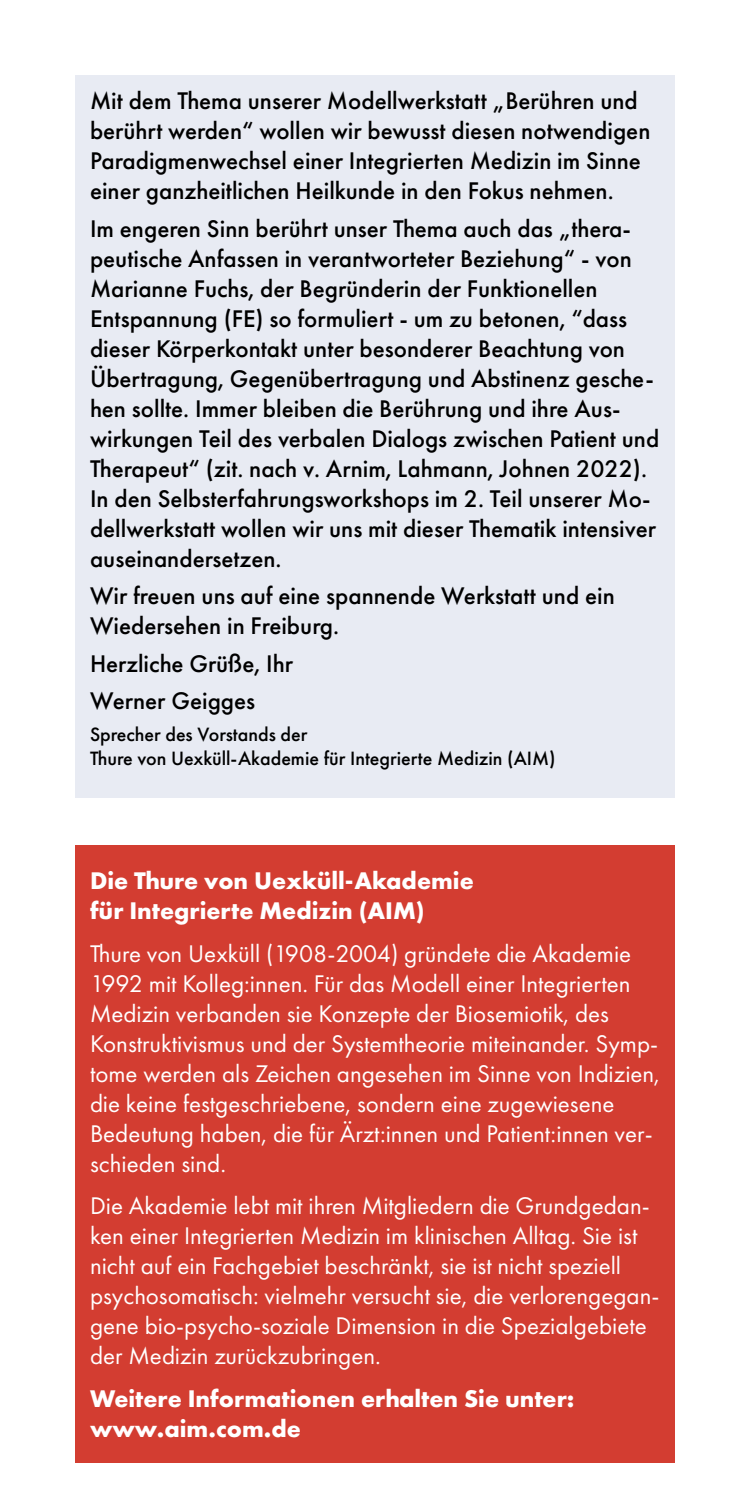
<style>
.page{position:relative;width:750px;height:1500px;background:#fff}
.page>*{position:absolute;margin:0;border:0;box-sizing:border-box;transform-origin:0 0}
.t1{font:500 25px/30px "Futura PT";color:#000}
.t2{font:25px/30px "Futura PT";color:#fff}
.t3{font:700 25px/30px "Futura PT";color:#fff}
.t4{font:500 20px/24px "Futura PT";color:#000}
</style>
<div class="page">
<div style="left:75px;top:845px;width:600px;height:617px;background:#d33d31"></div>
<div style="left:75px;top:75px;width:600px;height:723px;background:#e8ebf3"></div>
<p class="t1" style="left:90px;top:86px;width:562px">Mit dem Thema unserer Modellwerkstatt „Berühren und berührt werden“ wollen wir bewusst diesen notwendigen Paradigmenwechsel einer Integrierten Medizin im Sinne einer ganzheitlichen Heilkunde in den Fokus nehmen.</p>
<p class="t1" style="left:90px;top:213px;width:571px">Im engeren Sinn berührt unser Thema auch das „thera&shy;peutische Anfassen in verantworteter Beziehung“ - von Marianne Fuchs, der Begründerin der Funktionellen Entspannung (FE) so formuliert - um zu betonen, “dass dieser Körperkontakt unter besonderer Beachtung von Übertragung, Gegenübertragung und Abstinenz gesche&shy;hen sollte. Immer bleiben die Berührung und ihre Aus&shy;wirkungen Teil des verbalen Dialogs zwischen Patient und Therapeut“ (zit. nach v. Arnim, Lahmann, Johnen 2022).<br>In den Selbsterfahrungsworkshops im 2. Teil unserer Mo&shy;dellwerkstatt wollen wir uns mit dieser Thematik intensiver auseinandersetzen.</p>
<p class="t1" style="left:90px;top:581px;width:526px">Wir freuen uns auf eine spannende Werkstatt und ein<br>Wiedersehen in Freiburg.</p>
<p class="t1" style="left:90px;top:645px;width:205px;line-height:37.5px">Herzliche Grüße, Ihr<br>Werner Geigges</p>
<p class="t4" style="left:90px;top:722px;width:467px">Sprecher des Vorstands der<br>Thure von Uexküll-Akademie für Integrierte Medizin (AIM)</p>
<p class="t3" style="left:90px;top:865px;width:385px">Die Thure von Uexküll-Akademie für Integrierte Medizin (AIM)</p>
<p class="t2" style="left:90px;top:938px;width:572px">Thure von Uexküll (1908-2004) gründete die Akademie 1992 mit Kolleg:innen. Für das Modell einer Integrierten Medizin verbanden sie Konzepte der Biosemiotik, des Konstruktivismus und der Systemtheorie miteinander. Symp&shy;tome werden als Zeichen angesehen im Sinne von Indizien, die keine festgeschriebene, sondern eine zugewiesene Bedeutung haben, die für Ärzt:innen und Patient:innen ver&shy;schieden sind.</p>
<p class="t2" style="left:90px;top:1191px;width:571px">Die Akademie lebt mit ihren Mitgliedern die Grundgedan&shy;ken einer Integrierten Medizin im klinischen Alltag. Sie ist nicht auf ein Fachgebiet beschränkt, sie ist nicht speziell psychosomatisch: vielmehr versucht sie, die verlorengegan&shy;gene bio-psycho-soziale Dimension in die Spezialgebiete der Medizin zurückzubringen.</p>
<p class="t3" style="left:90px;top:1383px;width:486px">Weitere Informationen erhalten Sie unter: www.aim.com.de</p>
</div>
